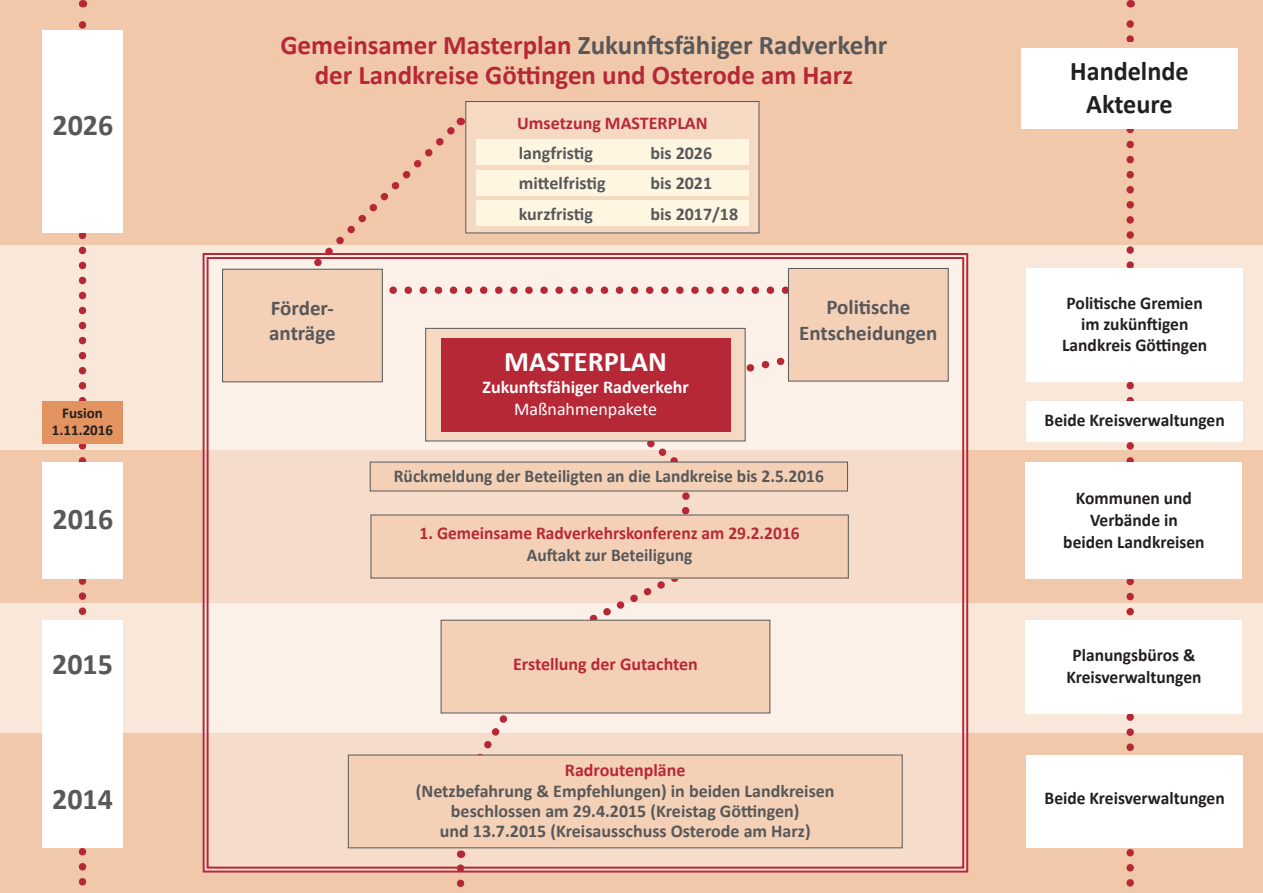
<style>
.page{position:relative;width:1263px;height:893px;background:#f9e8d9}
.page>*{position:absolute;margin:0;border:0;box-sizing:border-box;transform-origin:0 0}
.t1{font:700 30px "Calibri";color:#57585a}
.t2{font:700 28.5px "Calibri";color:#fff}
.t3{font:700 27px "Calibri";color:#57585a}
.t4{font:700 27px "Calibri";color:#b72837}
.t5{font:700 27px "Calibri";color:#231f20}
.t6{font:700 21px "Calibri";color:#57585a}
.t7{font:700 18px/20.2px "Calibri";color:#57585a;text-align:center}
.t8{font:700 18px/21px "Calibri";color:#231f20;text-align:center}
.t9{font:700 18px "Calibri";color:#b72837}
.t10{font:700 18px "Calibri";color:#fff}
.t11{font:18px "Calibri";color:#fff}
.t12{font:700 15px/16.5px "Calibri";color:#231f20;text-align:center}
.s1{color:#b72837}
</style>
<div class="page">
<div style="left:0;top:0;width:1263px;height:244px;background:#f1c8aa"></div>
<div style="left:0;top:450px;width:1263px;height:153px;background:#f1c8aa"></div>
<div style="left:0;top:733px;width:1263px;height:160px;background:#f1c8aa"></div>
<svg style="left:202px;top:253px;width:767px;height:620px"></svg>
<svg style="left:1126px;top:0;width:8px;height:887px"></svg>
<div style="left:1037px;top:43px;width:187px;height:58px;background:#f1c8aa"></div>
<svg style="left:745px;top:348px;width:66px;height:38px"></svg>
<svg style="left:285px;top:116px;width:500px;height:183px"></svg>
<svg style="left:553px;top:578px;width:164px;height:42px"></svg>
<svg style="left:457px;top:850px;width:7px;height:38px"></svg>
<svg style="left:600px;top:441px;width:94px;height:74px"></svg>
<svg style="left:79px;top:0;width:7px;height:882px"></svg>
<div style="left:1026px;top:268px;width:217px;height:113px;background:#fff"></div>
<div style="left:1025px;top:620px;width:217px;height:93px;background:#fff"></div>
<div style="left:1025px;top:462px;width:217px;height:117px;background:#fff"></div>
<div style="left:223px;top:269px;width:159px;height:113px;background:#f4d0b6"></div>
<div style="left:222px;top:269px;width:161px;height:113px;border:1px solid #57585a"></div>
<svg style="left:470px;top:713px;width:63px;height:42px"></svg>
<div style="left:441px;top:620px;width:329px;height:93px;background:#f4d0b6"></div>
<div style="left:441px;top:620px;width:329px;height:93px;border:1px solid #57585a"></div>
<div style="left:371px;top:515px;width:477px;height:63px;background:#f4d0b6"></div>
<div style="left:370px;top:462px;width:477px;height:29px;background:#f4d0b6"></div>
<div style="left:425px;top:328px;width:320px;height:113px;background:#f6d9c3;border:1px solid #57585a"></div>
<div style="left:441px;top:338px;width:289px;height:93px;background:#b72837"></div>
<div style="left:43px;top:462px;width:80px;height:117px;background:#fff"></div>
<div style="left:466px;top:102px;width:293px;height:131px;background:#f6d9c3"></div>
<div style="left:465px;top:101px;width:294px;height:132px;border:1px solid #57585a"></div>
<div style="left:476px;top:140px;width:272px;height:25px;background:#fef6e1"></div>
<div style="left:476px;top:170px;width:272px;height:25px;background:#fef6e1"></div>
<div style="left:476px;top:200px;width:272px;height:26px;background:#fef6e1"></div>
<div style="left:43px;top:30px;width:80px;height:203px;background:#fff"></div>
<div style="left:348px;top:755px;width:554px;height:93px;background:#f4d0b6"></div>
<div style="left:348px;top:755px;width:554px;height:93px;border:1px solid #57585a"></div>
<div style="left:42px;top:401px;width:81px;height:42px;background:#e39360"></div>
<div style="left:788px;top:268px;width:160px;height:113px;background:#f4d0b6"></div>
<div style="left:788px;top:268px;width:161px;height:113px;border:1px solid #57585a"></div>
<div style="left:1026px;top:401px;width:217px;height:40px;background:#fff"></div>
<div style="left:1021px;top:48px;width:217px;height:80px;background:#fff"></div>
<div style="left:1026px;top:755px;width:217px;height:92px;background:#fff"></div>
<div style="left:42px;top:620px;width:81px;height:93px;background:#fff"></div>
<div style="left:42px;top:755px;width:81px;height:93px;background:#fff"></div>
<div style="left:43px;top:690px;width:80px;height:93px;background:#fff"></div>
<p class="t3" style="left:280px;top:26px;width:608px"><span class="s1">Gemeinsamer Masterplan</span> Zukunftsfähiger Radverkehr</p>
<p class="t4" style="left:315px;top:56px;width:540px">der Landkreise Göttingen und Osterode am Harz</p>
<p class="t5" style="left:1070px;top:52px;width:120px">Handelnde</p>
<p class="t5" style="left:1086px;top:84px;width:88px">Akteure</p>
<p class="t1" style="left:53px;top:104px;width:62px">2026</p>
<p class="t9" style="left:517px;top:110px;width:192px">Umsetzung MASTERPLAN</p>
<p class="t7" style="left:519px;top:142px;width:76px">langfristig</p>
<p class="t7" style="left:650px;top:142px;width:63px">bis 2026</p>
<p class="t7" style="left:519px;top:173px;width:88px">mittelfristig</p>
<p class="t7" style="left:650px;top:173px;width:63px">bis 2021</p>
<p class="t7" style="left:519px;top:203px;width:76px">kurzfristig</p>
<p class="t7" style="left:650px;top:203px;width:89px">bis 2017/18</p>
<p class="t12" style="left:52px;top:404px;width:63px">Fusion<br>1.11.2016</p>
<p class="t6" style="left:271px;top:293px;width:65px">Förder-</p>
<p class="t6" style="left:269px;top:318px;width:68px">anträge</p>
<p class="t2" style="left:504px;top:342px;width:164px">MASTERPLAN</p>
<p class="t10" style="left:482px;top:374px;width:208px">Zukunftsfähiger Radverkehr</p>
<p class="t11" style="left:514px;top:396px;width:145px">Maßnahmenpakete</p>
<p class="t6" style="left:826px;top:292px;width:85px">Politische</p>
<p class="t6" style="left:799px;top:318px;width:140px">Entscheidungen</p>
<p class="t8" style="left:1062px;top:291px;width:146px">Politische Gremien im zukünftigen<br>Landkreis Göttingen</p>
<p class="t8" style="left:1045px;top:409px;width:182px">Beide Kreisverwaltungen</p>
<p class="t7" style="left:394px;top:465px;width:432px">Rückmeldung der Beteiligten an die Landkreise bis 2.5.2016</p>
<p class="t1" style="left:53px;top:498px;width:62px">2016</p>
<p class="t9" style="left:419px;top:521px;width:382px">1. Gemeinsame Radverkehrskonferenz am 29.2.2016</p>
<p class="t7" style="left:527px;top:544px;width:167px">Auftakt zur Beteiligung</p>
<p class="t8" style="left:1076px;top:487px;width:118px">Kommunen und</p>
<p class="t8" style="left:1063px;top:509px;width:143px;line-height:21.6px">Verbände in beiden Landkreisen</p>
<p class="t1" style="left:52px;top:643px;width:62px">2015</p>
<p class="t9" style="left:513px;top:651px;width:186px">Erstellung der Gutachten</p>
<p class="t8" style="left:1066px;top:643px;width:137px;line-height:21.6px">Planungsbüros &amp;<br>Kreisverwaltungen</p>
<p class="t1" style="left:52px;top:777px;width:62px">2014</p>
<p class="t7" style="left:416px;top:760px;width:420px"><span class="s1">Radroutenpläne<br></span>(Netzbefahrung &amp; Empfehlungen) in beiden Landkreisen beschlossen am 29.4.2015 (Kreistag Göttingen)<br>und 13.7.2015 (Kreisausschuss Osterode am Harz)</p>
<p class="t8" style="left:1045px;top:787px;width:182px">Beide Kreisverwaltungen</p>
</div>
